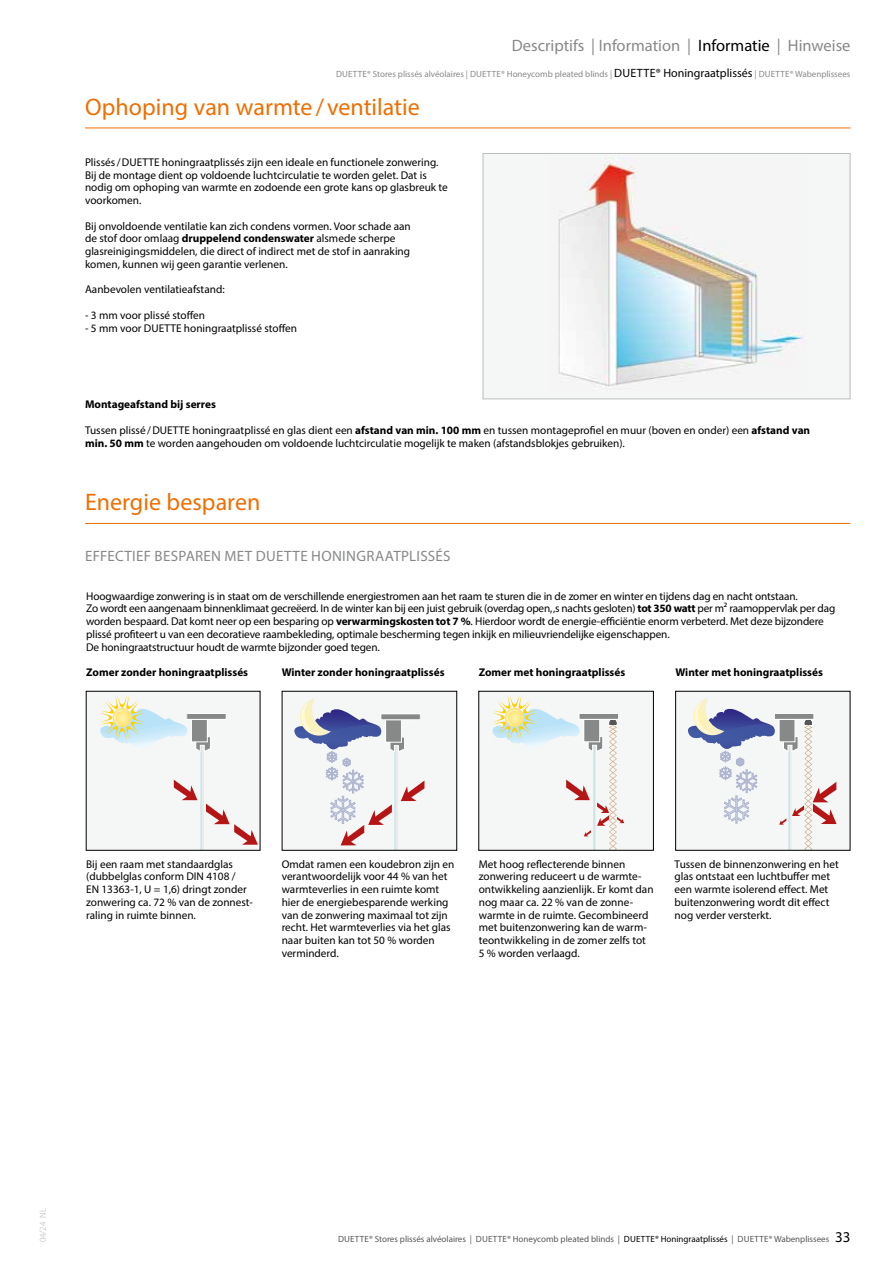
<style>
.page{position:relative;width:893px;height:1263px;background:#fff}
.page>*{position:absolute;margin:0;border:0;box-sizing:border-box;transform-origin:0 0}
.t1{font:24px "Myriad Pro";color:#ef6e00}
.t2{font:16.5px "Myriad Pro";color:#878988}
.t3{font:15px "Myriad Pro";letter-spacing:.02em;color:#878988}
.t4{font:11.25px/12.8px "Myriad Pro";color:#000}
.t5{font:700 11.25px "Myriad Pro";color:#000}
.t6{font:9px "Myriad Pro";color:#555756}
.t7{font:9px "Myriad Pro";color:#878988}
.t8{font:300 9px "Myriad Pro";color:#b1b4b4}
.s1{color:#000}
.s2{font-size:12px;color:#000}
.s3{font-weight:700}
.s4{font-size:15px;color:#000}
</style>
<div class="page">
<div style="left:483px;top:153px;width:367px;height:246px;background:#f5f6f6;border:1px solid #bbbdbd"></div>
<img style="left:558px;top:157px;width:245px;height:233px">
<hr style="left:85px;top:128px;width:765px;height:1px;background:#ef6e00">
<hr style="left:85px;top:523px;width:765px;height:1px;background:#ef6e00">
<div style="left:676px;top:691px;width:174px;height:159px;background:#f5f6f6"></div>
<svg style="left:687px;top:698px;width:150px;height:151px"></svg>
<div style="left:675px;top:691px;width:175px;height:160px;border:1px solid #000"></div>
<div style="left:282px;top:691px;width:175px;height:159px;background:#f5f6f6"></div>
<hr style="left:395px;top:744px;width:1px;height:106px;background:#2ab9cf">
<svg style="left:294px;top:698px;width:130px;height:147px"></svg>
<div style="left:282px;top:691px;width:175px;height:160px;border:1px solid #000"></div>
<div style="left:479px;top:691px;width:174px;height:159px;background:#f5f6f6"></div>
<svg style="left:492px;top:695px;width:132px;height:154px"></svg>
<div style="left:478px;top:691px;width:176px;height:160px;border:1px solid #000"></div>
<div style="left:86px;top:691px;width:174px;height:159px;background:#f5f6f6"></div>
<svg style="left:200px;top:751px;width:4px;height:98px"></svg>
<hr style="left:201px;top:744px;width:1px;height:106px;background:#2ab9cf">
<svg style="left:196px;top:737px;width:14px;height:14px"></svg>
<div style="left:191px;top:719px;width:16px;height:23px;background:#878988"></div>
<div style="left:191px;top:719px;width:16px;height:23px;border:1px solid #fff"></div>
<div style="left:187px;top:713px;width:39px;height:6px;background:#878988"></div>
<div style="left:187px;top:713px;width:39px;height:6px;border:1px solid #fff"></div>
<svg style="left:174px;top:780px;width:23px;height:20px"></svg>
<svg style="left:206px;top:804px;width:52px;height:41px"></svg>
<svg style="left:100px;top:695px;width:87px;height:51px"></svg>
<div style="left:86px;top:691px;width:174px;height:160px;border:1px solid #000"></div>
<h2 class="t2" style="left:512px;top:35px;width:340px">Descriptifs | Information | <span class="s1">Informatie</span> | Hinweise</h2>
<p class="t7" style="left:336px;top:68px;width:516px">DUETTE® Stores plissés alvéolaires | DUETTE® Honeycomb pleated blinds | <span class="s2">DUETTE® Honingraatplissés</span> | DUETTE® Wabenplissees</p>
<h1 class="t1" style="left:85px;top:92px;width:336px">Ophoping van warmte / ventilatie</h1>
<p class="t4" style="left:85px;top:156px;width:364px">Plissés/DUETTE honingraatplissés zijn een ideale en functionele zonwering.<br>Bij de montage dient op voldoende luchtcirculatie te worden gelet. Dat is nodig om ophoping van warmte en zodoende een grote kans op glasbreuk te voorkomen.</p>
<p class="t4" style="left:85px;top:219px;width:327px">Bij onvoldoende ventilatie kan zich condens vormen. Voor schade aan de stof door omlaag <span class="s3">druppelend condenswater</span> alsmede scherpe glasreinigingsmiddelen, die direct of indirect met de stof in aanraking komen, kunnen wij geen garantie verlenen.</p>
<p class="t4" style="left:85px;top:283px;width:141px">Aanbevolen ventilatieafstand:</p>
<p class="t4" style="left:85px;top:309px;width:122px">- 3 mm voor plissé stoffen</p>
<p class="t4" style="left:85px;top:321px;width:213px">- 5 mm voor DUETTE honingraatplissé stoffen</p>
<p class="t5" style="left:85px;top:397px;width:132px">Montageafstand bij serres</p>
<p class="t4" style="left:85px;top:423px;width:727px">Tussen plissé/DUETTE honingraatplissé en glas dient een <span class="s3">afstand van min. 100 mm</span> en tussen montageprofiel en muur (boven en onder) een <span class="s3">afstand van min. 50 mm</span> te worden aangehouden om voldoende luchtcirculatie mogelijk te maken (afstandsblokjes gebruiken).</p>
<h1 class="t1" style="left:85px;top:487px;width:177px">Energie besparen</h1>
<h3 class="t3" style="left:85px;top:547px;width:367px">EFFECTIEF BESPAREN MET DUETTE HONINGRAATPLISSÉS</h3>
<p class="t4" style="left:86px;top:589px;width:751px">Hoogwaardige zonwering is in staat om de verschillende energiestromen aan het raam te sturen die in de zomer en winter en tijdens dag en nacht ontstaan.<br>Zo wordt een aangenaam binnenklimaat gecreëerd. In de winter kan bij een juist gebruik (overdag open, ‚s nachts gesloten) <span class="s3">tot 350 watt</span> per m² raamoppervlak per dag worden bespaard. Dat komt neer op een besparing op <span class="s3">verwarmingskosten tot 7 %</span>. Hierdoor wordt de energie-efficiëntie enorm verbeterd. Met deze bijzondere plissé profiteert u van een decoratieve raambekleding, optimale bescherming tegen inkijk en milieuvriendelijke eigenschappen.<br>De honingraatstructuur houdt de warmte bijzonder goed tegen.</p>
<p class="t5" style="left:86px;top:665px;width:164px">Zomer zonder honingraatplissés</p>
<p class="t5" style="left:282px;top:665px;width:164px">Winter zonder honingraatplissés</p>
<p class="t5" style="left:479px;top:665px;width:148px">Zomer met honingraatplissés</p>
<p class="t5" style="left:676px;top:665px;width:149px">Winter met honingraatplissés</p>
<p class="t4" style="left:86px;top:857px;width:168px">Bij een raam met standaardglas (dubbelglas conform DIN 4108 /<br>EN 13363-1, U = 1,6) dringt zonder zonwering ca. 72 % van de zonnest&shy;raling in ruimte binnen.</p>
<p class="t4" style="left:282px;top:857px;width:174px">Omdat ramen een koudebron zijn en verantwoordelijk voor 44 % van het warmteverlies in een ruimte komt hier de energiebesparende werking van de zonwering maximaal tot zijn recht. Het warmteverlies via het glas naar buiten kan tot 50 % worden verminderd.</p>
<p class="t4" style="left:479px;top:857px;width:176px">Met hoog reflecterende binnen zonwering reduceert u de warmte&shy;ontwikkeling aanzienlijk. Er komt dan nog maar ca. 22 % van de zonne&shy;warmte in de ruimte. Gecombineerd met buitenzonwering kan de warm&shy;teontwikkeling in de zomer zelfs tot<br>5 % worden verlaagd.</p>
<p class="t4" style="left:675px;top:857px;width:166px">Tussen de binnenzonwering en het glas ontstaat een luchtbuffer met een warmte isolerend effect. Met buitenzonwering wordt dit effect nog verder versterkt.</p>
<p class="t8" style="left:37px;top:1242px;width:36px;rotate:-90deg">04/24 NL</p>
<p class="t6" style="left:338px;top:1233px;width:514px">DUETTE® Stores plissés alvéolaires | DUETTE® Honeycomb pleated blinds | <span class="s1">DUETTE® Honingraatplissés</span> | DUETTE® Wabenplissees <span class="s4">33</span></p>
</div>
